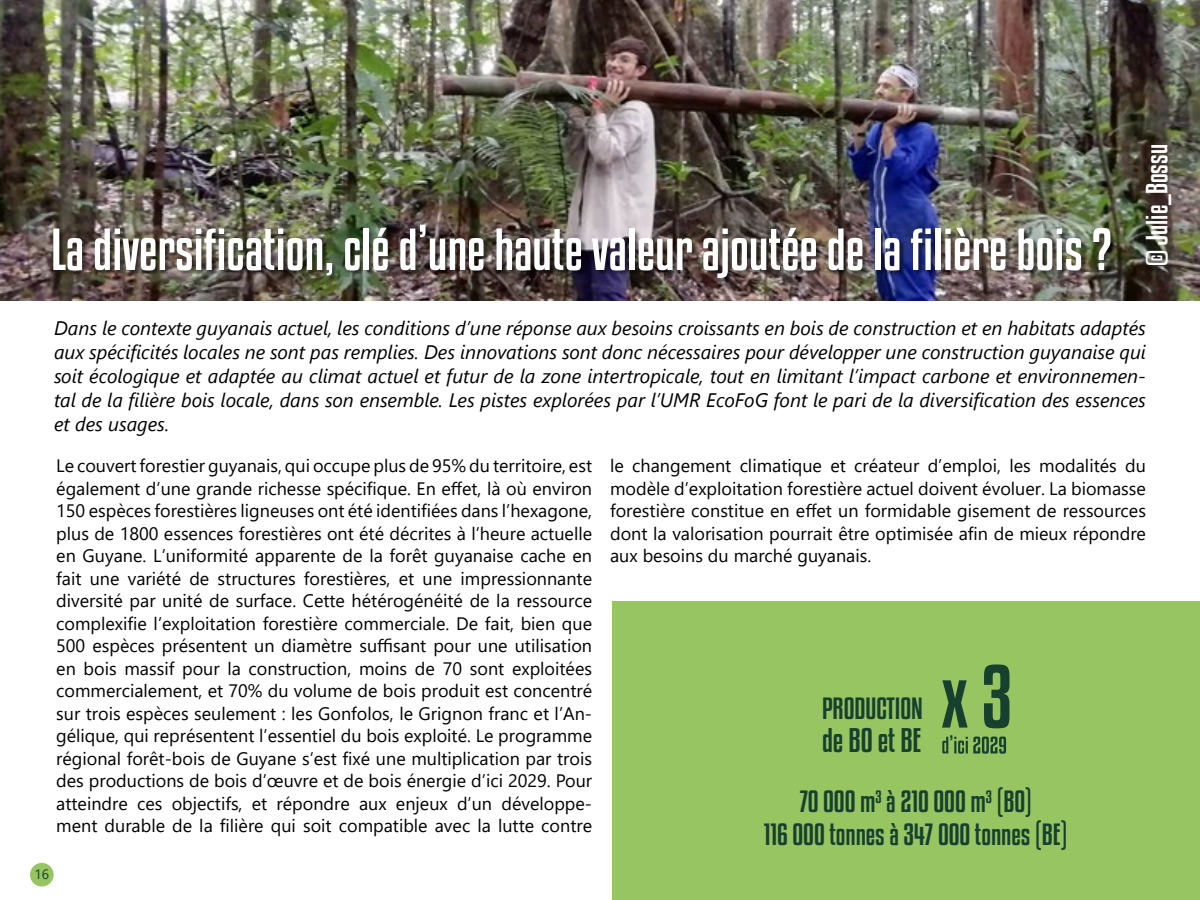
<style>
.page{position:relative;width:1200px;height:900px;background:#fff}
.page>*{position:absolute;margin:0;border:0;box-sizing:border-box;transform-origin:0 0}
.t1{font:52.5px "Kenyan Coffee Rg";color:#fff}
.t2{font:30px "Kenyan Coffee Rg";color:#18402f}
.t3{font:27px/33px "Kenyan Coffee Rg";color:#18402f;text-align:center}
.t4{font:27px "Kenyan Coffee Rg";color:#fff}
.t5{font:italic 19.5px/24px "Segoe UI";color:#000;text-align:justify}
.t6{font:18px/22.5px "Segoe UI";color:#000;text-align:justify}
.t7{font:13.5px "Segoe UI";color:#18402f}
</style>
<div class="page">
<img style="left:0;top:0;width:1200px;height:300px">
<div style="left:54px;top:227px;width:1062px;height:55px;background:#000;opacity:.47"></div>
<hr style="left:1199px;top:0;width:1px;height:176px;background:#96c562">
<div style="left:612px;top:601px;width:588px;height:299px;background:#96c562"></div>
<svg style="left:942px;top:735px;width:64px;height:19px"></svg>
<svg style="left:942px;top:664px;width:68px;height:64px"></svg>
<div style="left:30px;top:863px;width:24px;height:23px;background:#96c562;border-radius:50%"></div>
<h1 class="t1" style="left:51px;top:214px;width:1062px">La diversification, clé d’une haute valeur ajoutée de la filière bois ?</h1>
<h3 class="t4" style="left:1139px;top:266px;width:123px;rotate:-90deg">© Julie_Bossu</h3>
<p class="t5" style="left:54px;top:313px;width:1094px">Dans le contexte guyanais actuel, les conditions d’une réponse aux besoins croissants en bois de construction et en habitats adaptés aux spécificités locales ne sont pas remplies. Des innovations sont donc nécessaires pour développer une construction guyanaise qui soit écologique et adaptée au climat actuel et futur de la zone intertropicale, tout en limitant l’impact carbone et environnemen&shy;tal de la filière bois locale, dans son ensemble. Les pistes explorées par l’UMR EcoFoG font le pari de la diversification des essences et des usages.</p>
<p class="t7" style="left:35px;top:862px;width:16px">16</p>
<p class="t6" style="left:56px;top:453px;width:537px">Le couvert forestier guyanais, qui occupe plus de 95% du territoire, est également d’une grande richesse spécifique. En effet, là où environ 150 espèces forestières ligneuses ont été identifiées dans l’hexagone, plus de 1800 essences forestières ont été décrites à l’heure actuelle en Guyane. L’uniformité apparente de la forêt guyanaise cache en fait une variété de structures forestières, et une impressionnante diversité par unité de surface. Cette hétérogénéité de la ressource complexifie l’exploitation forestière commerciale. De fait, bien que 500 espèces présentent un diamètre suffisant pour une utilisation en bois massif pour la construction, moins de 70 sont exploitées commercialement, et 70% du volume de bois produit est concentré sur trois espèces seulement : les Gonfolos, le Grignon franc et l’An&shy;gélique, qui représentent l’essentiel du bois exploité. Le programme régional forêt-bois de Guyane s’est fixé une multiplication par trois des productions de bois d’œuvre et de bois énergie d’ici 2029. Pour atteindre ces objectifs, et répondre aux enjeux d’un développe&shy;ment durable de la filière qui soit compatible avec la lutte contre</p>
<p class="t6" style="left:610px;top:453px;width:537px">le changement climatique et créateur d’emploi, les modalités du modèle d’exploitation forestière actuel doivent évoluer. La biomasse forestière constitue en effet un formidable gisement de ressources dont la valorisation pourrait être optimisée afin de mieux répondre aux besoins du marché guyanais.</p>
<h3 class="t3" style="left:822px;top:690px;width:102px">PRODUCTION</h3>
<h2 class="t2" style="left:822px;top:719px;width:101px">de BO et BE</h2>
<h3 class="t3" style="left:764px;top:783px;width:305px">70 000 m<sup>3</sup> à 210 000 m<sup>3</sup> (BO)<br>116 000 tonnes à 347 000 tonnes (BE)</h3>
</div>
